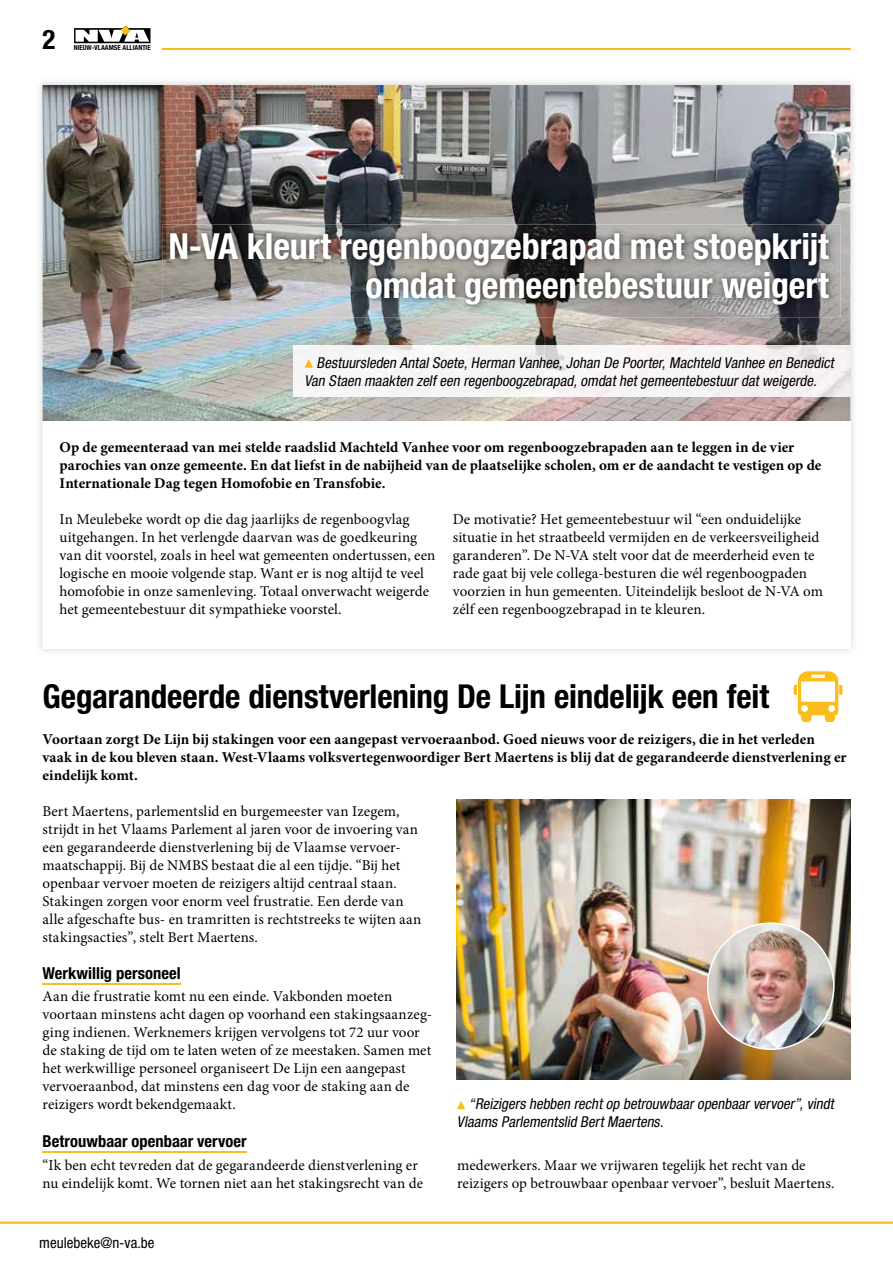
<style>
.page{position:relative;width:893px;height:1263px;background:#fff}
.page>*{position:absolute;margin:0;border:0;box-sizing:border-box;transform-origin:0 0}
.t1{font:700 condensed 36px/39px "Helvetica Neue LT Std";letter-spacing:-.005em;color:#fff;text-align:right}
.t2{font:700 condensed 33px "Helvetica Neue LT Std";letter-spacing:-.005em;color:#000}
.t3{font:700 condensed 27px "Helvetica Neue LT Std";color:#000}
.t4{font:700 condensed 16.5px "Helvetica Neue LT Std";letter-spacing:.005em;color:#000}
.t5{font:15px/18px "Minion Pro";color:#000}
.t6{font:700 15px/18px "Minion Pro";color:#000}
.t7{font:italic condensed 15px/18px "Helvetica Neue LT Std";color:#000}
.t8{font:condensed 15px "Helvetica Neue LT Std";color:#000}
.t9{font:700 condensed 6.9px "Helvetica Neue LT Std";color:#000}
</style>
<div class="page">
<img style="left:39px;top:81px;width:815px;height:570px">
<div style="left:43px;top:85px;width:807px;height:563px;background:#fff"></div>
<hr style="left:43px;top:983px;width:138px;height:1px;background:#fbbd1b">
<hr style="left:43px;top:1151px;width:204px;height:1px;background:#fbbd1b">
<img style="left:457px;top:799px;width:393px;height:280px">
<svg style="left:457px;top:1101px;width:8px;height:8px"></svg>
<img style="left:707px;top:922px;width:127px;height:128px">
<img style="left:43px;top:85px;width:807px;height:336px">
<img style="left:294px;top:346px;width:557px;height:51px">
<svg style="left:304px;top:359px;width:9px;height:9px"></svg>
<img style="left:162px;top:224px;width:678px;height:93px">
<img style="left:165px;top:226px;width:669px;height:84px">
<svg style="left:794px;top:671px;width:49px;height:51px"></svg>
<svg style="left:0;top:1221px;width:893px;height:3px"></svg>
<svg style="left:74px;top:26px;width:76px;height:17px"></svg>
<hr style="left:162px;top:48px;width:688px;height:2px;background:#fbbd1b">
<h3 class="t3" style="left:43px;top:23px;width:14px">2</h3>
<p class="t9" style="left:74px;top:43px;width:78px">NIEUW-VLAAMSE ALLIANTIE</p>
<h1 class="t1" style="left:168px;top:226px;width:662px">N-VA kleurt regenboogzebrapad met stoepkrijt omdat gemeentebestuur weigert</h1>
<p class="t7" style="left:304px;top:353px;width:534px;text-indent:12px">Bestuursleden AntalSoete,Herman Vanhee,Johan De Poorter,Machteld Vanhee en Benedict<br>Van Staen maakten zelfeen regenboogzebrapad,omdathetgemeentebestuurdatweigerde.</p>
<p class="t6" style="left:60px;top:438px;width:763px">Op de gemeenteraad van mei stelde raadslid Machteld Vanhee voor om regenboogzebrapaden aan te leggen in de vier parochies van onze gemeente. En dat liefst in de nabijheid van de plaatselijke scholen, om er de aandacht te vestigen op de<br>Internationale Dag tegen Homofobie en Transfobie.</p>
<p class="t5" style="left:60px;top:510px;width:377px">In Meulebeke wordt op die dag jaarlijks de regenboogvlag uitgehangen. In het verlengde daarvan was de goedkeuring van dit voorstel, zoals in heel wat gemeenten ondertussen, een logische en mooie volgende stap. Want er is nog altijd te veel homofobie in onze samenleving. Totaal onverwacht weigerde het gemeentebestuur dit sympathieke voorstel.</p>
<p class="t5" style="left:453px;top:510px;width:372px">De motivatie? Het gemeentebestuur wil “een onduidelijke situatie in het straatbeeld vermijden en de verkeersveiligheid garanderen”. De N-VA stelt voor dat de meerderheid even te rade gaat bij vele collega-besturen die wél regenboogpaden voorzien in hun gemeenten. Uiteindelijk besloot de N-VA om zélf een regenboogzebrapad in te kleuren.</p>
<h2 class="t2" style="left:43px;top:676px;width:728px">Gegarandeerde dienstverlening De Lijn eindelijk een feit</h2>
<p class="t6" style="left:43px;top:730px;width:806px">Voortaan zorgt De Lijn bij stakingen voor een aangepast vervoeraanbod. Goed nieuws voor de reizigers, die in het verleden vaak in de kou bleven staan. West-Vlaams volksvertegenwoordiger Bert Maertens is blij dat de gegarandeerde dienstverlening er eindelijk komt.</p>
<p class="t5" style="left:43px;top:802px;width:380px">Bert Maertens, parlementslid en burgemeester van Izegem, strijdt in het Vlaams Parlement al jaren voor de invoering van een gegarandeerde dienstverlening bij de Vlaamse vervoer&shy;maatschappij. Bij de NMBS bestaat die al een tijdje. “Bij het openbaar vervoer moeten de reizigers altijd centraal staan.<br>Stakingen zorgen voor enorm veel frustratie. Een derde van alle afgeschafte bus- en tramritten is rechtstreeks te wijten aan stakingsacties”, stelt Bert Maertens.</p>
<p class="t4" style="left:43px;top:963px;width:140px">Werkwillig personeel</p>
<p class="t5" style="left:43px;top:988px;width:391px">Aan die frustratie komt nu een einde. Vakbonden moeten voortaan minstens acht dagen op voorhand een stakingsaanzeg&shy;ging indienen. Werknemers krijgen vervolgens tot 72 uur voor de staking de tijd om te laten weten of ze meestaken. Samen met het werkwillige personeel organiseert De Lijn een aangepast vervoeraanbod, dat minstens een dag voor de staking aan de reizigers wordt bekendgemaakt.</p>
<p class="t4" style="left:43px;top:1131px;width:206px">Betrouwbaar openbaar vervoer</p>
<p class="t5" style="left:43px;top:1156px;width:382px">“Ik ben echt tevreden dat de gegarandeerde dienstverlening er nu eindelijk komt. We tornen niet aan het stakingsrecht van de</p>
<p class="t5" style="left:457px;top:1156px;width:379px">medewerkers. Maar we vrijwaren tegelijk het recht van de reizigers op betrouwbaar openbaar vervoer”, besluit Maertens.</p>
<p class="t7" style="left:457px;top:1095px;width:381px;text-indent:12px">“Reizigers hebben rechtop betrouwbaaropenbaarvervoer”,vindt<br>Vlaams Parlementslid BertMaertens.</p>
<p class="t8" style="left:39px;top:1234px;width:117px">meulebeke@n-va.be</p>
</div>
